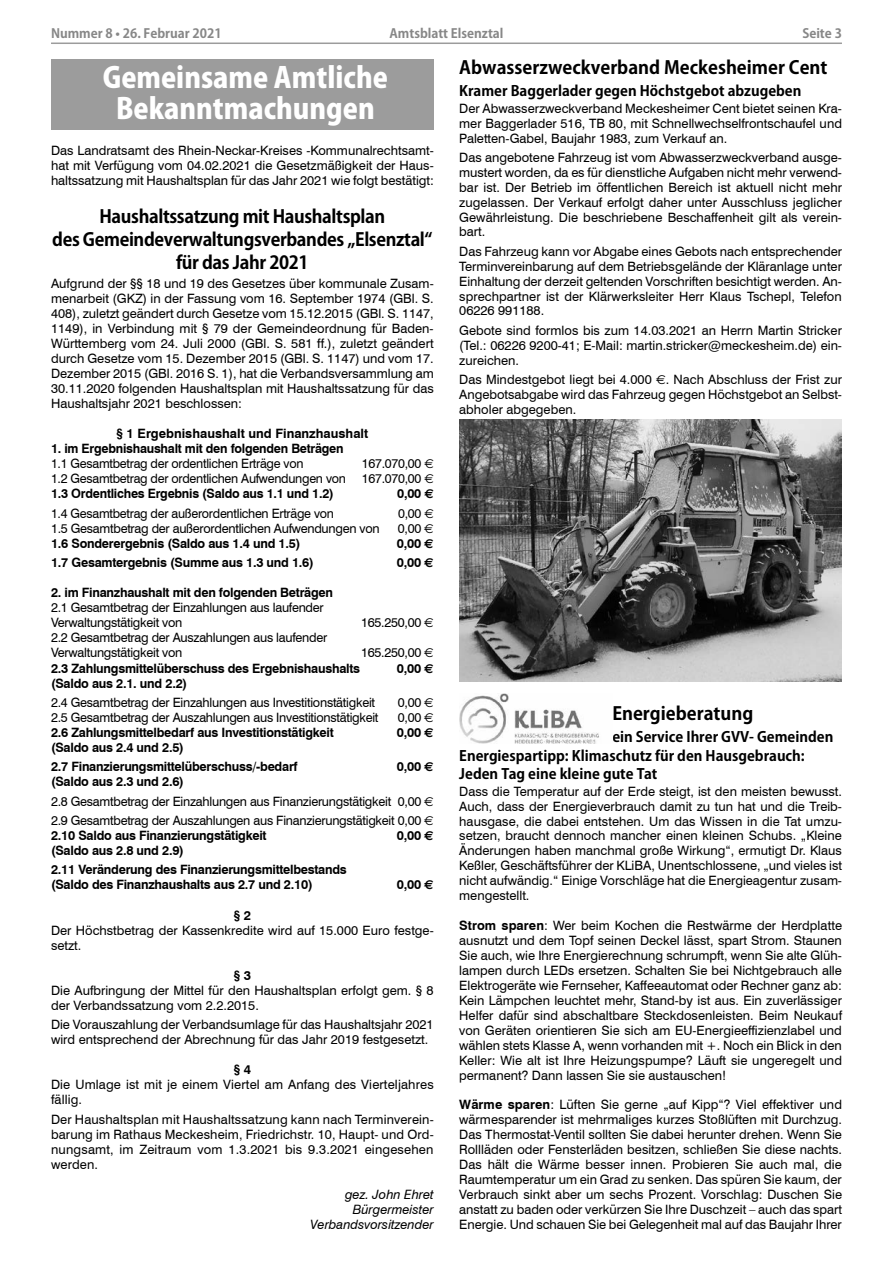
<style>
.page{position:relative;width:893px;height:1263px;background:#fff}
.page>*{position:absolute;margin:0;border:0;box-sizing:border-box;transform-origin:0 0}
.t1{font:800 28.5px/31.5px "Koz Go Pro";color:#fff;text-align:center;scale:.95 1}
.t2{font:700 18px/22.6px "Koz Go Pro";letter-spacing:-.02em;color:#000;text-align:center}
.t3{font:700 18px "Koz Go Pro";color:#000}
.t4{font:700 14.25px/19.5px "Koz Go Pro";color:#000}
.t5{font:12.9px/15px "Swiss 721 BT";letter-spacing:-.005em;color:#000;text-align:justify}
.t6{font:700 12.9px/19.4px "Swiss 721 BT";letter-spacing:-.02em;color:#000}
.t7{font:italic 12.9px/15px "Swiss 721 BT";color:#000;text-align:right}
.t8{font:700 12.9px "Swiss 721 BT";color:#000}
.t9{font:700 12.75px "Koz Go Pro";color:#878787}
.s1{font-family:"Euro Sans"}
.s2{font-weight:700}
</style>
<div class="page">
<hr style="left:51px;top:43px;width:791px;height:1px;background:#9c9c9c">
<div style="left:51px;top:60px;width:383px;height:70px;background:#9c9c9c"></div>
<img style="left:459px;top:420px;width:383px;height:261px">
<img style="left:459px;top:693px;width:140px;height:51px">
<p class="t9" style="left:51px;top:25px;width:172px">Nummer 8 • 26. Februar 2021</p>
<p class="t9" style="left:389px;top:25px;width:116px">Amtsblatt Elsenztal</p>
<p class="t9" style="left:802px;top:25px;width:41px">Seite 3</p>
<h1 class="t1" style="left:103px;top:64px;width:302px">Gemeinsame Amtliche<br>Bekanntmachungen</h1>
<p class="t5" style="left:51px;top:143px;width:384px">Das Landratsamt des Rhein-Neckar-Kreises -Kommunalrechtsamt&shy;hat mit Verfügung vom 04.02.2021 die Gesetzmäßigkeit der Haus&shy;haltssatzung mit Haushaltsplan für das Jahr 2021 wie folgt bestätigt:</p>
<h2 class="t2" style="left:52px;top:206px;width:382px">Haushaltssatzung mit Haushaltsplan<br>des Gemeindeverwaltungsverbandes „Elsenztal“ für das Jahr 2021</h2>
<p class="t5" style="left:51px;top:276px;width:384px">Aufgrund der §§ 18 und 19 des Gesetzes über kommunale Zusam&shy;menarbeit (GKZ) in der Fassung vom 16. September 1974 (GBl. S.<br>408), zuletzt geändert durch Gesetze vom 15.12.2015 (GBl. S. 1147, 1149), in Verbindung mit § 79 der Gemeindeordnung für Baden-Württemberg vom 24. Juli 2000 (GBl. S. 581 ff.), zuletzt geändert durch Gesetze vom 15. Dezember 2015 (GBl. S. 1147) und vom 17.<br>Dezember 2015 (GBl. 2016 S. 1), hat die Verbandsversammlung am 30.11.2020 folgenden Haushaltsplan mit Haushaltssatzung für das Haushaltsjahr 2021 beschlossen:</p>
<p class="t8" style="left:116px;top:426px;width:253px">§ 1 Ergebnishaushalt und Finanzhaushalt</p>
<p class="t6" style="left:51px;top:439px;width:294px">1. im Ergebnishaushalt mit den folgenden Beträgen</p>
<p class="t5" style="left:51px;top:456px;width:254px">1.1 Gesamtbetrag der ordentlichen Erträge von</p>
<h2 class="t3" style="left:459px;top:56px;width:370px">Abwasserzweckverband Meckesheimer Cent</h2>
<p class="t4" style="left:459px;top:82px;width:344px">Kramer Baggerlader gegen Höchstgebot abzugeben</p>
<p class="t5" style="left:459px;top:100px;width:384px">Der Abwasserzweckverband Meckesheimer Cent bietet seinen Kra&shy;mer Baggerlader 516, TB 80, mit Schnellwechselfrontschaufel und Paletten-Gabel, Baujahr 1983, zum Verkauf an.</p>
<p class="t5" style="left:459px;top:150px;width:384px">Das angebotene Fahrzeug ist vom Abwasserzweckverband ausge&shy;mustert worden, da es für dienstliche Aufgaben nicht mehr verwend&shy;bar ist. Der Betrieb im öffentlichen Bereich ist aktuell nicht mehr zugelassen. Der Verkauf erfolgt daher unter Ausschluss jeglicher Gewährleistung. Die beschriebene Beschaffenheit gilt als verein&shy;bart.</p>
<p class="t5" style="left:459px;top:243px;width:384px">Das Fahrzeug kann vor Abgabe eines Gebots nach entsprechender Terminvereinbarung auf dem Betriebsgelände der Kläranlage unter Einhaltung der derzeit geltenden Vorschriften besichtigt werden. An&shy;sprechpartner ist der Klärwerksleiter Herr Klaus Tschepl, Telefon 06226 991188.</p>
<p class="t5" style="left:459px;top:322px;width:384px">Gebote sind formlos bis zum 14.03.2021 an Herrn Martin Stricker (Tel.: 06226 9200-41; E-Mail: martin.stricker@meckesheim.de) ein&shy;zureichen.</p>
<p class="t5" style="left:459px;top:371px;width:384px">Das Mindestgebot liegt bei 4.000 <span class="s1">E</span>. Nach Abschluss der Frist zur Angebotsabgabe wird das Fahrzeug gegen Höchstgebot an Selbst&shy;abholer abgegeben.</p>
<p class="t5" style="left:51px;top:456px;width:384px;text-indent:311px">167.070,00 <span class="s1">E </span>1.2 Gesamtbetrag der ordentlichen Aufwendungen von 167.070,00 <span class="s1">E </span><span class="s2">1.3 Ordentliches Ergebnis (Saldo aus 1.1 und 1.2)</span></p>
<p class="t6" style="left:397px;top:484px;width:38px">0,00 <span class="s1">E</span></p>
<p class="t5" style="left:51px;top:506px;width:284px">1.4 Gesamtbetrag der außerordentlichen Erträge von</p>
<p class="t5" style="left:398px;top:506px;width:37px">0,00 <span class="s1">E</span></p>
<p class="t5" style="left:51px;top:521px;width:330px">1.5 Gesamtbetrag der außerordentlichen Aufwendungen von</p>
<p class="t5" style="left:398px;top:521px;width:37px">0,00 <span class="s1">E</span></p>
<p class="t6" style="left:51px;top:533px;width:251px">1.6 Sonderergebnis (Saldo aus 1.4 und 1.5)</p>
<p class="t6" style="left:397px;top:533px;width:38px">0,00 <span class="s1">E</span></p>
<p class="t6" style="left:51px;top:553px;width:264px">1.7 Gesamtergebnis (Summe aus 1.3 und 1.6)</p>
<p class="t6" style="left:397px;top:553px;width:38px">0,00 <span class="s1">E</span></p>
<p class="t6" style="left:51px;top:583px;width:284px">2. im Finanzhaushalt mit den folgenden Beträgen</p>
<p class="t5" style="left:51px;top:600px;width:274px">2.1 Gesamtbetrag der Einzahlungen aus laufender<br>Verwaltungstätigkeit von</p>
<p class="t5" style="left:361px;top:615px;width:74px">165.250,00 <span class="s1">E</span></p>
<p class="t5" style="left:51px;top:630px;width:278px">2.2 Gesamtbetrag der Auszahlungen aus laufender<br>Verwaltungstätigkeit von</p>
<p class="t5" style="left:361px;top:645px;width:74px">165.250,00 <span class="s1">E</span></p>
<p class="t6" style="left:51px;top:658px;width:311px">2.3 Zahlungsmittelüberschuss des Ergebnishaushalts</p>
<p class="t6" style="left:397px;top:658px;width:38px">0,00 <span class="s1">E</span></p>
<p class="t6" style="left:51px;top:673px;width:138px">(Saldo aus 2.1. und 2.2)</p>
<p class="t5" style="left:51px;top:695px;width:326px">2.4 Gesamtbetrag der Einzahlungen aus Investitionstätigkeit</p>
<p class="t5" style="left:398px;top:695px;width:37px">0,00 <span class="s1">E</span></p>
<p class="t5" style="left:51px;top:710px;width:329px">2.5 Gesamtbetrag der Auszahlungen aus Investitionstätigkeit</p>
<p class="t5" style="left:398px;top:710px;width:37px">0,00 <span class="s1">E</span></p>
<p class="t6" style="left:51px;top:722px;width:284px">2.6 Zahlungsmittelbedarf aus Investitionstätigkeit</p>
<p class="t6" style="left:397px;top:722px;width:38px">0,00 <span class="s1">E</span></p>
<p class="t6" style="left:51px;top:738px;width:248px">(Saldo aus 2.4 und 2.5)<br>2.7 Finanzierungsmittelüberschuss/-bedarf</p>
<p class="t6" style="left:397px;top:757px;width:38px">0,00 <span class="s1">E</span></p>
<p class="t5" style="left:51px;top:772px;width:384px;line-height:19.4px;text-align:left"><span class="s2">(Saldo aus 2.3 und 2.6)<br></span>2.8 Gesamtbetrag der Einzahlungen aus Finanzierungstätigkeit 0,00 <span class="s1">E<br></span>2.9 Gesamtbetrag der Auszahlungen aus Finanzierungstätigkeit 0,00 <span class="s1">E</span></p>
<p class="t6" style="left:51px;top:825px;width:217px">2.10 Saldo aus Finanzierungstätigkeit</p>
<p class="t6" style="left:397px;top:825px;width:38px">0,00 <span class="s1">E</span></p>
<p class="t6" style="left:51px;top:841px;width:297px">(Saldo aus 2.8 und 2.9)<br>2.11 Veränderung des Finanzierungsmittelbestands</p>
<p class="t6" style="left:51px;top:875px;width:263px">(Saldo des Finanzhaushalts aus 2.7 und 2.10)</p>
<p class="t6" style="left:397px;top:875px;width:38px">0,00 <span class="s1">E</span></p>
<p class="t6" style="left:234px;top:905px;width:19px">§ 2</p>
<p class="t5" style="left:51px;top:922px;width:384px">Der Höchstbetrag der Kassenkredite wird auf 15.000 Euro festge&shy;setzt.</p>
<p class="t6" style="left:234px;top:965px;width:19px">§ 3</p>
<p class="t5" style="left:51px;top:982px;width:384px">Die Aufbringung der Mittel für den Haushaltsplan erfolgt gem. § 8 der Verbandssatzung vom 2.2.2015.</p>
<p class="t5" style="left:51px;top:1017px;width:384px">Die Vorauszahlung der Verbandsumlage für das Haushaltsjahr 2021 wird entsprechend der Abrechnung für das Jahr 2019 festgesetzt.</p>
<p class="t6" style="left:234px;top:1060px;width:19px">§ 4</p>
<p class="t5" style="left:51px;top:1077px;width:384px">Die Umlage ist mit je einem Viertel am Anfang des Vierteljahres fällig.</p>
<p class="t5" style="left:51px;top:1111px;width:384px">Der Haushaltsplan mit Haushaltssatzung kann nach Terminverein&shy;barung im Rathaus Meckesheim, Friedrichstr. 10, Haupt- und Ord&shy;nungsamt, im Zeitraum vom 1.3.2021 bis 9.3.2021 eingesehen werden.</p>
<p class="t7" style="left:311px;top:1187px;width:125px">gez. John Ehret<br>Bürgermeister<br>Verbandsvorsitzender</p>
<h2 class="t3" style="left:612px;top:702px;width:142px">Energieberatung</h2>
<p class="t4" style="left:459px;top:728px;width:376px;text-indent:153px">ein Service Ihrer GVV- Gemeinden<br>Energiespartipp: Klimaschutz für den Hausgebrauch:</p>
<p class="t4" style="left:459px;top:764px;width:200px">Jeden Tag eine kleine gute Tat</p>
<p class="t5" style="left:459px;top:783px;width:384px">Dass die Temperatur auf der Erde steigt, ist den meisten bewusst.<br>Auch, dass der Energieverbrauch damit zu tun hat und die Treib&shy;hausgase, die dabei entstehen. Um das Wissen in die Tat umzu&shy;setzen, braucht dennoch mancher einen kleinen Schubs. „Kleine Änderungen haben manchmal große Wirkung“, ermutigt Dr. Klaus Keßler, Geschäftsführer der KLiBA, Unentschlossene, „und vieles ist nicht aufwändig.“ Einige Vorschläge hat die Energieagentur zusam&shy;mengestellt.</p>
<p class="t5" style="left:459px;top:918px;width:384px"><span class="s2">Strom sparen</span>: Wer beim Kochen die Restwärme der Herdplatte ausnutzt und dem Topf seinen Deckel lässt, spart Strom. Staunen Sie auch, wie Ihre Energierechnung schrumpft, wenn Sie alte Glüh&shy;lampen durch LEDs ersetzen. Schalten Sie bei Nichtgebrauch alle Elektrogeräte wie Fernseher, Kaffeeautomat oder Rechner ganz ab:<br>Kein Lämpchen leuchtet mehr, Stand-by ist aus. Ein zuverlässiger Helfer dafür sind abschaltbare Steckdosenleisten. Beim Neukauf von Geräten orientieren Sie sich am EU-Energieeffizienzlabel und wählen stets Klasse A, wenn vorhanden mit +. Noch ein Blick in den Keller: Wie alt ist Ihre Heizungspumpe? Läuft sie ungeregelt und permanent? Dann lassen Sie sie austauschen!</p>
<p class="t5" style="left:459px;top:1097px;width:384px"><span class="s2">Wärme sparen</span>: Lüften Sie gerne „auf Kipp“? Viel effektiver und wärmesparender ist mehrmaliges kurzes Stoßlüften mit Durchzug.<br>Das Thermostat-Ventil sollten Sie dabei herunter drehen. Wenn Sie Rollläden oder Fensterläden besitzen, schließen Sie diese nachts.<br>Das hält die Wärme besser innen. Probieren Sie auch mal, die Raumtemperatur um ein Grad zu senken. Das spüren Sie kaum, der Verbrauch sinkt aber um sechs Prozent. Vorschlag: Duschen Sie anstatt zu baden oder verkürzen Sie Ihre Duschzeit – auch das spart Energie. Und schauen Sie bei Gelegenheit mal auf das Baujahr Ihrer</p>
</div>
